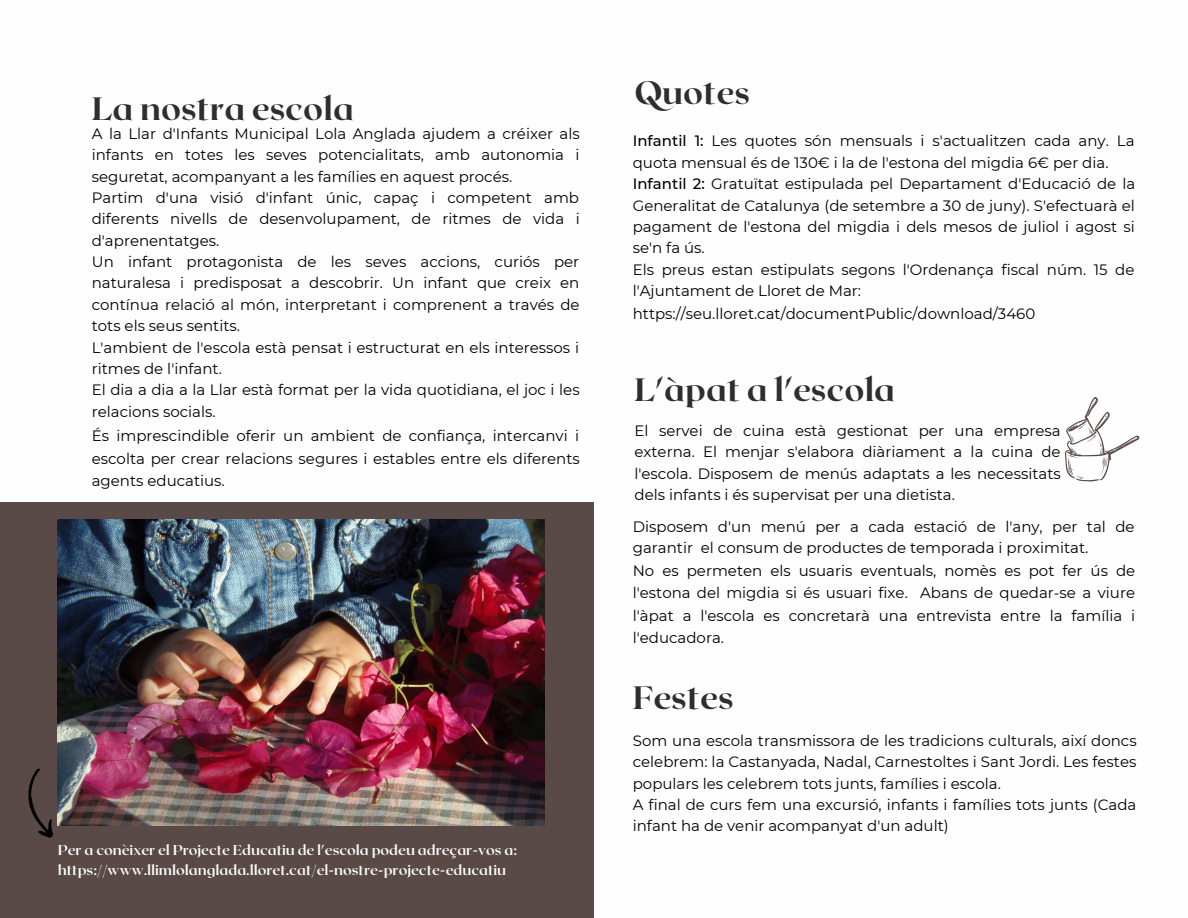
<style>
.page{position:relative;width:1188px;height:918px;background:#fff}
.page>*{position:absolute;margin:0;border:0;box-sizing:border-box;transform-origin:0 0}
.t1{font:800 32.25px "Roxborough CF";color:#2e2e30}
.t2{font:15px/21.3px "Montserrat";color:#000;text-align:justify}
.t3{font:700 14.25px/20.2px "Roxborough CF";color:#fefeff}
.s1{font-weight:500}
</style>
<div class="page">
<div style="left:0;top:502px;width:594px;height:416px;background:#594a47"></div>
<svg style="left:28px;top:768px;width:30px;height:70px"></svg>
<img style="left:58px;top:519px;width:487px;height:306px">
<svg style="left:1065px;top:397px;width:74px;height:84px"></svg>
<p class="t1" style="left:92px;top:87px;width:264px">La nostra escola</p>
<p class="t2" style="left:92px;top:123px;width:490px">A la Llar d'Infants Municipal Lola Anglada ajudem a créixer als infants en totes les seves potencialitats, amb autonomia i seguretat, acompanyant a les famílies en aquest procés.</p>
<p class="t2" style="left:92px;top:187px;width:490px">Partim d'una visió d'infant únic, capaç i competent amb diferents nivells de desenvolupament, de ritmes de vida i d'aprenentatges.</p>
<p class="t2" style="left:92px;top:251px;width:489px">Un infant protagonista de les seves accions, curiós per naturalesa i predisposat a descobrir. Un infant que creix en contínua relació al món, interpretant i comprenent a través de tots els seus sentits.</p>
<p class="t2" style="left:92px;top:336px;width:489px">L'ambient de l'escola està pensat i estructurat en els interessos i ritmes de l'infant.</p>
<p class="t2" style="left:92px;top:379px;width:489px">El dia a dia a la Llar està format per la vida quotidiana, el joc i les relacions socials.</p>
<p class="t2" style="left:92px;top:424px;width:490px;line-height:22.5px">És imprescindible oferir un ambient de confiança, intercanvi i escolta per crear relacions segures i estables entre els diferents agents educatius.</p>
<p class="t3" style="left:58px;top:839px;width:461px">Per a conèixer el Projecte Educatiu de l'escola podeu adreçar-vos a: https://www.llimlolanglada.lloret.cat/el-nostre-projecte-educatiu</p>
<p class="t1" style="left:635px;top:72px;width:117px">Quotes</p>
<p class="t2" style="left:633px;top:130px;width:503px"><span class="s1">Infantil 1:</span> Les quotes són mensuals i s'actualitzen cada any. La quota mensual és de 130€ i la de l'estona del migdia 6€ per dia.</p>
<p class="t2" style="left:633px;top:173px;width:504px"><span class="s1">Infantil 2:</span> Gratuïtat estipulada pel Departament d'Educació de la Generalitat de Catalunya (de setembre a 30 de juny). S'efectuarà el pagament de l'estona del migdia i dels mesos de juliol i agost si se'n fa ús.</p>
<p class="t2" style="left:633px;top:259px;width:503px">Els preus estan estipulats segons l'Ordenança fiscal núm. 15 de l'Ajuntament de Lloret de Mar:</p>
<p class="t2" style="left:633px;top:303px;width:404px">https://seu.lloret.cat/documentPublic/download/3460</p>
<p class="t1" style="left:635px;top:369px;width:262px">L'àpat a l'escola</p>
<p class="t2" style="left:635px;top:420px;width:428px">El servei de cuina està gestionat per una empresa externa. El menjar s'elabora diàriament a la cuina de l'escola. Disposem de menús adaptats a les necessitats dels infants i és supervisat per una dietista.</p>
<p class="t2" style="left:633px;top:516px;width:503px">Disposem d'un menú per a cada estació de l'any, per tal de garantir el consum de productes de temporada i proximitat.</p>
<p class="t2" style="left:633px;top:559px;width:504px;line-height:22.5px">No es permeten els usuaris eventuals, nomès es pot fer ús de l'estona del migdia si és usuari fixe. Abans de quedar-se a viure l'àpat a l'escola es concretarà una entrevista entre la família i l'educadora.</p>
<p class="t1" style="left:633px;top:677px;width:102px">Festes</p>
<p class="t2" style="left:633px;top:730px;width:505px">Som una escola transmissora de les tradicions culturals, així doncs celebrem: la Castanyada, Nadal, Carnestoltes i Sant Jordi. Les festes populars les celebrem tots junts, famílies i escola.</p>
<p class="t2" style="left:633px;top:794px;width:505px">A final de curs fem una excursió, infants i famílies tots junts (Cada infant ha de venir acompanyat d'un adult)</p>
</div>
